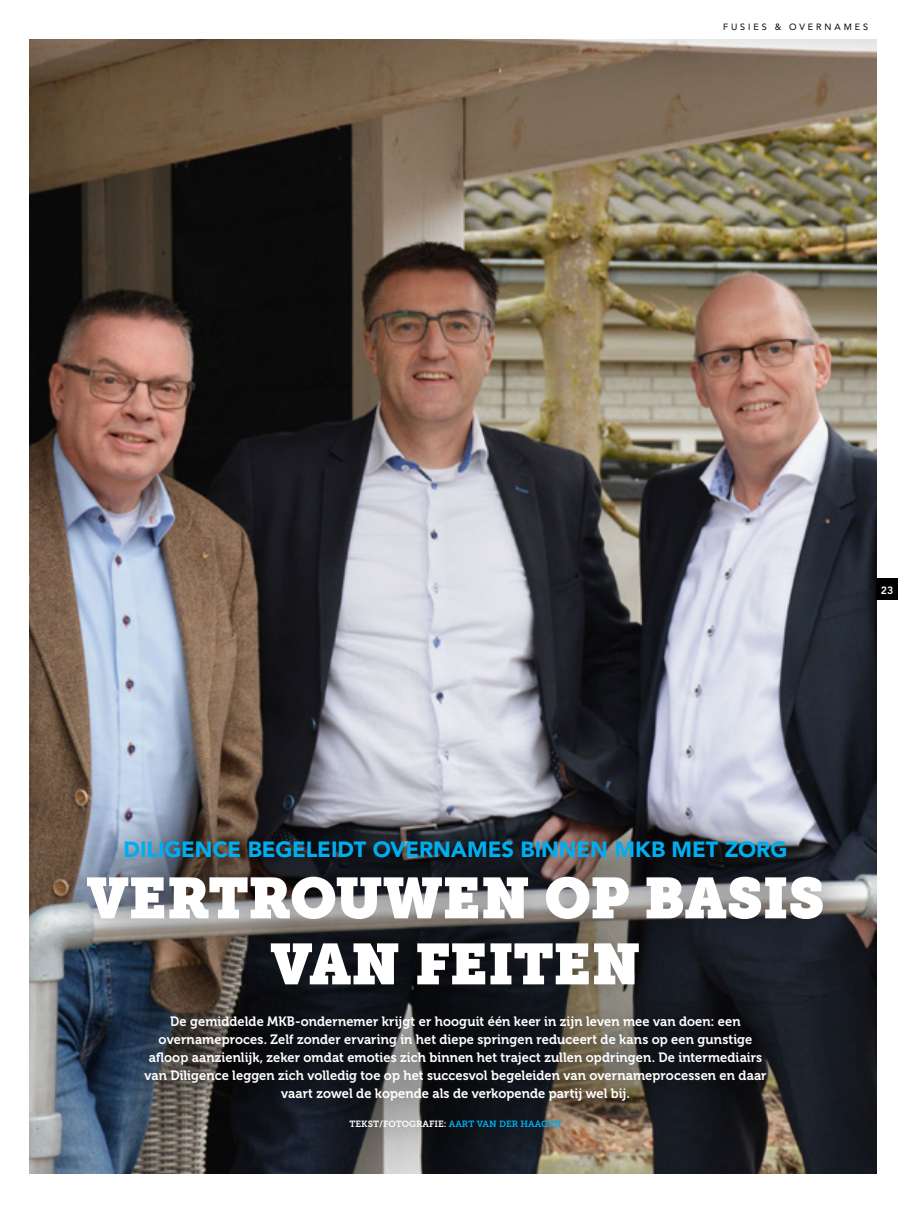
<style>
.page{position:relative;width:915px;height:1212px;background:#fff}
.page>*{position:absolute;margin:0;border:0;box-sizing:border-box;transform-origin:0 0}
.t1{font:57px/66px "Museo Slab";letter-spacing:-.01em;color:#fff;text-align:center}
.t2{font:900 21.9px "Avenir";letter-spacing:-.005em;color:#00aeef}
.t3{font:13.5px/18px "Museo 700";letter-spacing:.005em;color:#fff;text-align:center;scale:.95 1}
.t4{font:800 10.5px "Avenir";color:#fff}
.t5{font:9px "Museo Slab 700";color:#fff}
.t6{font:9px "Avenir";letter-spacing:.325em;color:#000}
.s1{color:#00aeef}
</style>
<div class="page">
<img style="left:30px;top:39px;width:846px;height:1135px">
<div style="left:43px;top:795px;width:824px;height:378px;background:#000;opacity:.45"></div>
<div style="left:876px;top:578px;width:21px;height:22px;background:#000"></div>
<p class="t6" style="left:723px;top:22px;width:146px">FUSIES &amp; OVERNAMES</p>
<p class="t4" style="left:880px;top:584px;width:14px">23</p>
<h2 class="t2" style="left:124px;top:836px;width:665px">DILIGENCE BEGELEIDT OVERNAMES BINNEN MKB MET ZORG</h2>
<h1 class="t1" style="left:86px;top:866px;width:739px">VERTROUWEN OP BASIS<br>VAN FEITEN</h1>
<p class="t3" style="left:144px;top:1013px;width:656px">De gemiddelde MKB-ondernemer krijgt er hooguit één keer in zijn leven mee van doen: een overnameproces. Zelf zonder ervaring in het diepe springen reduceert de kans op een gunstige afloop aanzienlijk, zeker omdat emoties zich binnen het traject zullen opdringen. De intermediairs van Diligence leggen zich volledig toe op het succesvol begeleiden van overnameprocessen en daar vaart zowel de kopende als de verkopende partij wel bij.</p>
<p class="t5" style="left:349px;top:1119px;width:213px">TEKST/FOTOGRAFIE: <span class="s1">AART VAN DER HAAGEN</span></p>
</div>
